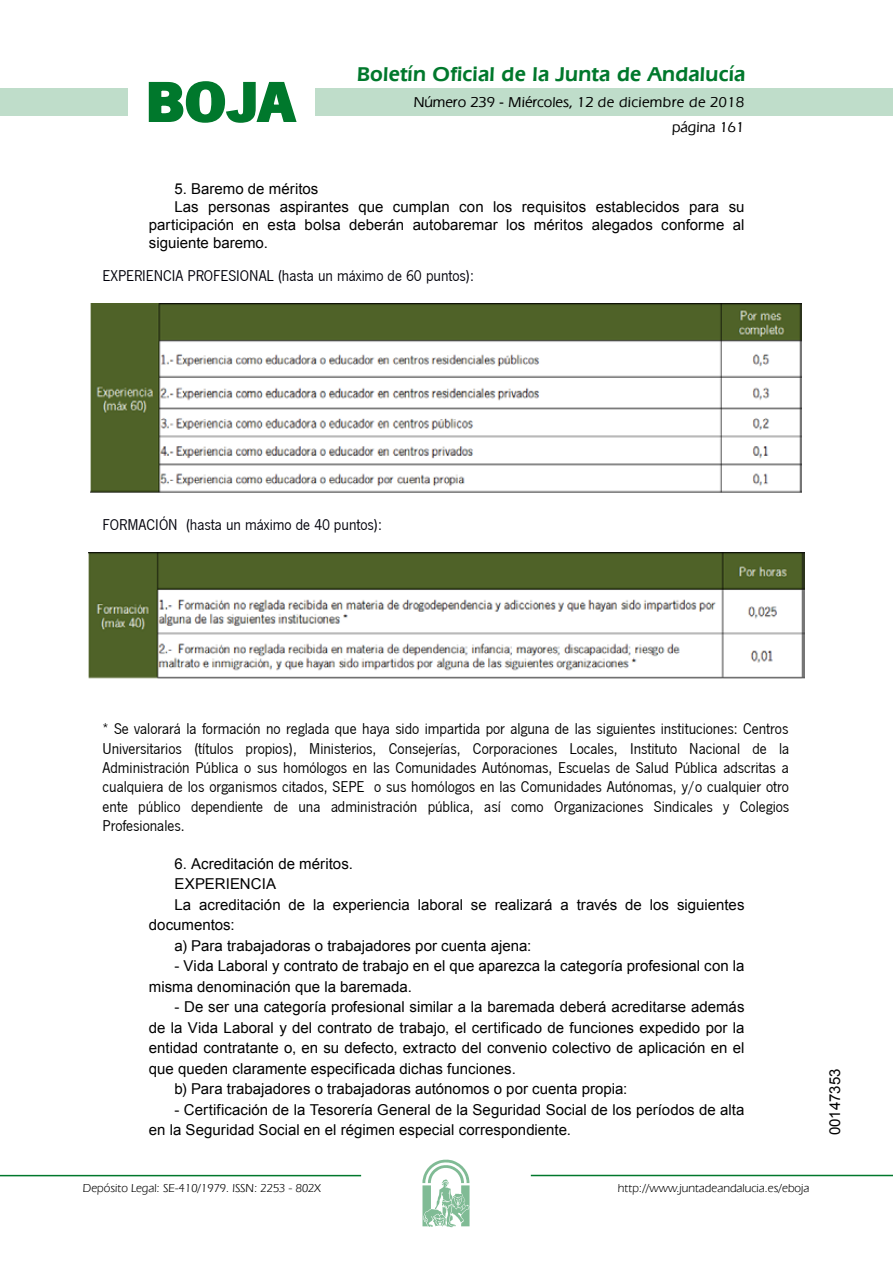
<style>
.page{position:relative;width:893px;height:1263px;background:#fff}
.page>*{position:absolute;margin:0;border:0;box-sizing:border-box;transform-origin:0 0}
.t1{font:700 57.75px "News Got T";color:#00782c;scale:1.14 1}
.t2{font:600 21px "Eras IT Cby BT";letter-spacing:.01em;color:#00782c}
.t3{font:16.2px/19.4px "News Got T";color:#000;text-align:justify}
.t4{font:16.2px "News Got T";color:#00000a}
.t5{font:15px/20.5px "Arial";color:#000}
.t6{font:500 15px/24.5px "Eras IT Cby BT";color:#000;text-align:right}
.t7{font:12px "Eras IT Cby BT";color:#000}
</style>
<div class="page">
<div style="left:315px;top:88px;width:577px;height:28px;background:#bfddca"></div>
<div style="left:0;top:88px;width:128px;height:28px;background:#bfddca"></div>
<hr style="left:0;top:1175px;width:361px;height:1px;background:#00782c">
<svg style="left:422px;top:1159px;width:47px;height:68px"></svg>
<hr style="left:531px;top:1175px;width:361px;height:1px;background:#00782c">
<svg style="left:148px;top:81px;width:149px;height:42px"></svg>
<img style="left:88px;top:553px;width:716px;height:126px">
<img style="left:91px;top:304px;width:711px;height:189px">
<h1 class="t1" style="left:145px;top:68px;width:133px">BOJA</h1>
<h2 class="t2" style="left:357px;top:62px;width:390px">Boletín Oficial de la Junta de Andalucía</h2>
<p class="t6" style="left:414px;top:90px;width:332px">Número 239 - Miércoles, 12 de diciembre de 2018 página 161</p>
<p class="t5" style="left:174px;top:179px;width:145px">5. Baremo de méritos</p>
<p class="t5" style="left:174px;top:197px;width:571px">Las personas aspirantes que cumplan con los requisitos establecidos para su</p>
<p class="t5" style="left:149px;top:215px;width:597px">participación en esta bolsa deberán autobaremar los méritos alegados conforme al</p>
<p class="t5" style="left:149px;top:233px;width:120px">siguiente baremo.</p>
<p class="t4" style="left:103px;top:265px;width:373px">EXPERIENCIA PROFESIONAL (hasta un máximo de 60 puntos):</p>
<p class="t4" style="left:103px;top:514px;width:281px">FORMACIÓN (hasta un máximo de 40 puntos):</p>
<p class="t3" style="left:103px;top:718px;width:688px">* Se valorará la formación no reglada que haya sido impartida por alguna de las siguientes instituciones: Centros Universitarios (títulos propios), Ministerios, Consejerías, Corporaciones Locales, Instituto Nacional de la Administración Pública o sus homólogos en las Comunidades Autónomas, Escuelas de Salud Pública adscritas a cualquiera de los organismos citados, SEPE o sus homólogos en las Comunidades Autónomas, y/o cualquier otro ente público dependiente de una administración pública, así como Organizaciones Sindicales y Colegios Profesionales.</p>
<p class="t5" style="left:174px;top:853px;width:180px">6. Acreditación de méritos.</p>
<p class="t5" style="left:174px;top:874px;width:103px">EXPERIENCIA</p>
<p class="t5" style="left:174px;top:894px;width:571px">La acreditación de la experiencia laboral se realizará a través de los siguientes</p>
<p class="t5" style="left:149px;top:915px;width:87px">documentos:</p>
<p class="t5" style="left:174px;top:935px;width:358px">a) Para trabajadoras o trabajadores por cuenta ajena:</p>
<p class="t5" style="left:149px;top:956px;width:597px;text-indent:26px">- Vida Laboral y contrato de trabajo en el que aparezca la categoría profesional con la misma denominación que la baremada.</p>
<p class="t5" style="left:174px;top:997px;width:571px">- De ser una categoría profesional similar a la baremada deberá acreditarse además</p>
<p class="t5" style="left:149px;top:1017px;width:597px">de la Vida Laboral y del contrato de trabajo, el certificado de funciones expedido por la</p>
<p class="t5" style="left:149px;top:1038px;width:597px">entidad contratante o, en su defecto, extracto del convenio colectivo de aplicación en el</p>
<p class="t5" style="left:149px;top:1058px;width:368px">que queden claramente especificada dichas funciones.</p>
<p class="t5" style="left:174px;top:1079px;width:454px">b) Para trabajadores o trabajadoras autónomos o por cuenta propia:</p>
<p class="t5" style="left:149px;top:1100px;width:597px;text-indent:26px">- Certificación de la Tesorería General de la Seguridad Social de los períodos de alta en la Seguridad Social en el régimen especial correspondiente.</p>
<p class="t7" style="left:83px;top:1181px;width:239px">Depósito Legal: SE-410/1979. ISSN: 2253 - 802X</p>
<p class="t7" style="left:618px;top:1181px;width:193px">http://www.juntadeandalucia.es/eboja</p>
<p class="t5" style="left:824px;top:1135px;width:68px;rotate:-90deg">00147353</p>
</div>
